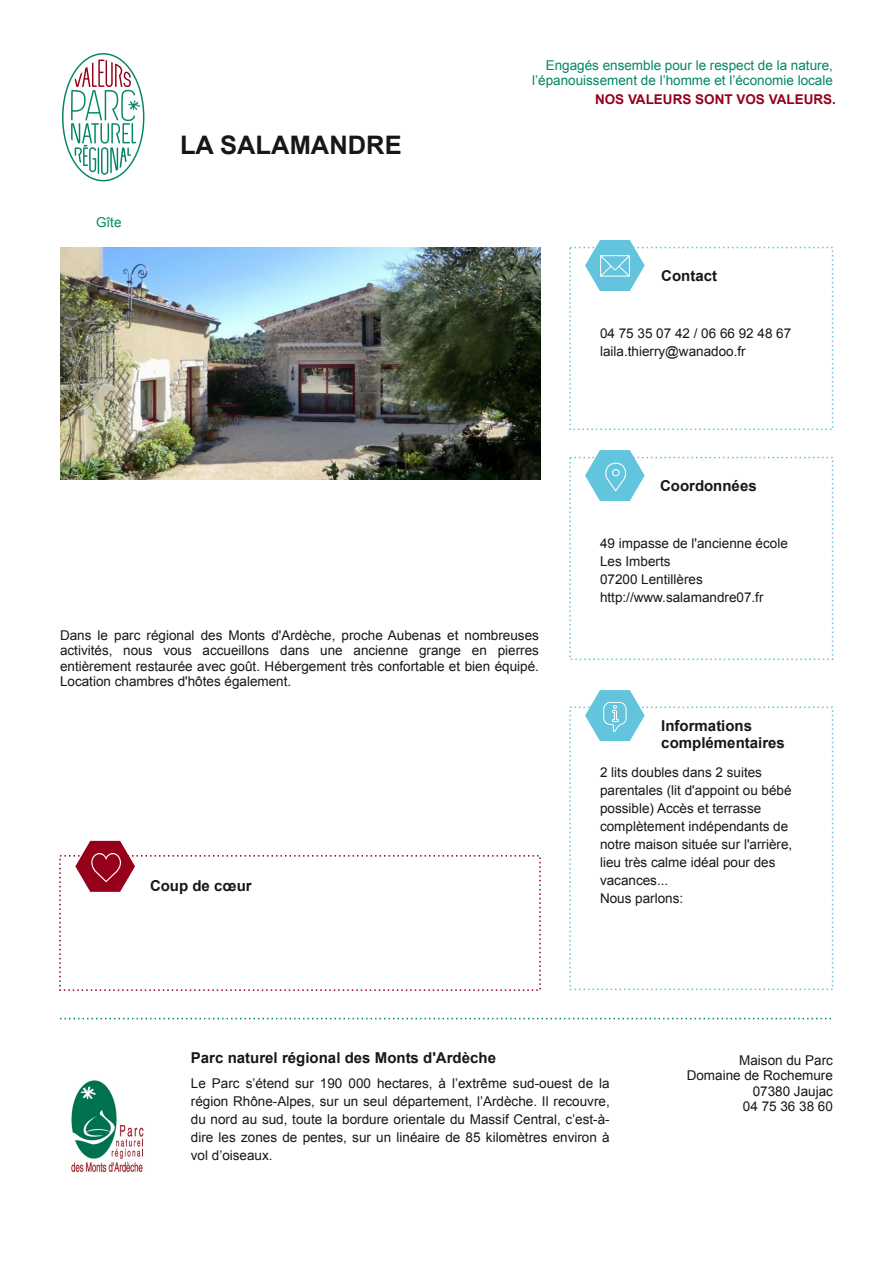
<style>
.page{position:relative;width:893px;height:1263px;background:#fff}
.page>*{position:absolute;margin:0;border:0;box-sizing:border-box;transform-origin:0 0}
.t1{font:700 25.5px "Arial";color:#181715}
.t2{font:700 15px/17.2px "Arial";color:#181715}
.t3{font:13.5px/18px "Arial";color:#181715}
.t4{font:13.5px/15.5px "Arial";color:#028663;text-align:right}
.t5{font:700 13.5px "Arial";color:#97001b}
</style>
<div class="page">
<img style="left:71px;top:1080px;width:73px;height:92px">
<svg style="left:60px;top:1018px;width:772px;height:1px"></svg>
<svg style="left:585px;top:690px;width:60px;height:51px"></svg>
<svg style="left:585px;top:450px;width:60px;height:51px"></svg>
<svg style="left:585px;top:240px;width:60px;height:51px"></svg>
<svg style="left:75px;top:841px;width:60px;height:51px"></svg>
<img style="left:60px;top:248px;width:480px;height:232px">
<svg style="left:62px;top:53px;width:83px;height:129px"></svg>
<p class="t4" style="left:532px;top:57px;width:302px">Engagés ensemble pour le respect de la nature, l’épanouissement de l’homme et l’économie locale</p>
<p class="t4" style="left:96px;top:215px;width:27px">Gîte</p>
<h1 class="t1" style="left:180px;top:131px;width:223px">LA SALAMANDRE</h1>
<p class="t3" style="left:60px;top:627px;width:480px;line-height:15.5px;text-align:justify">Dans le parc régional des Monts d'Ardèche, proche Aubenas et nombreuses activités, nous vous accueillons dans une ancienne grange en pierres entièrement restaurée avec goût. Hébergement très confortable et bien équipé.<br>Location chambres d'hôtes également.</p>
<p class="t2" style="left:150px;top:877px;width:103px">Coup de cœur</p>
<p class="t5" style="left:595px;top:92px;width:242px">NOS VALEURS SONT VOS VALEURS.</p>
<p class="t2" style="left:661px;top:267px;width:57px">Contact</p>
<p class="t3" style="left:600px;top:324px;width:193px">04 75 35 07 42 / 06 66 92 48 67 laila.thierry@wanadoo.fr</p>
<p class="t2" style="left:660px;top:477px;width:98px">Coordonnées</p>
<p class="t3" style="left:600px;top:534px;width:189px">49 impasse de l'ancienne école<br>Les Imberts<br>07200 Lentillères http://www.salamandre07.fr</p>
<p class="t2" style="left:661px;top:717px;width:125px">Informations complémentaires</p>
<p class="t3" style="left:600px;top:763px;width:194px">2 lits doubles dans 2 suites parentales (lit d'appoint ou bébé possible) Accès et terrasse complètement indépendants de notre maison située sur l'arrière, lieu très calme idéal pour des vacances...<br>Nous parlons:</p>
<p class="t2" style="left:191px;top:1049px;width:307px">Parc naturel régional des Monts d'Ardèche</p>
<p class="t3" style="left:191px;top:1074px;width:420px;text-align:justify">Le Parc s’étend sur 190 000 hectares, à l’extrême sud-ouest de la région Rhône-Alpes, sur un seul département, l’Ardèche. Il recouvre, du nord au sud, toute la bordure orientale du Massif Central, c’est-à&shy;dire les zones de pentes, sur un linéaire de 85 kilomètres environ à vol d’oiseaux.</p>
<p class="t3" style="left:687px;top:1052px;width:148px;line-height:15.5px;text-align:right">Maison du Parc<br>Domaine de Rochemure<br>07380 Jaujac<br>04 75 36 38 60</p>
</div>
